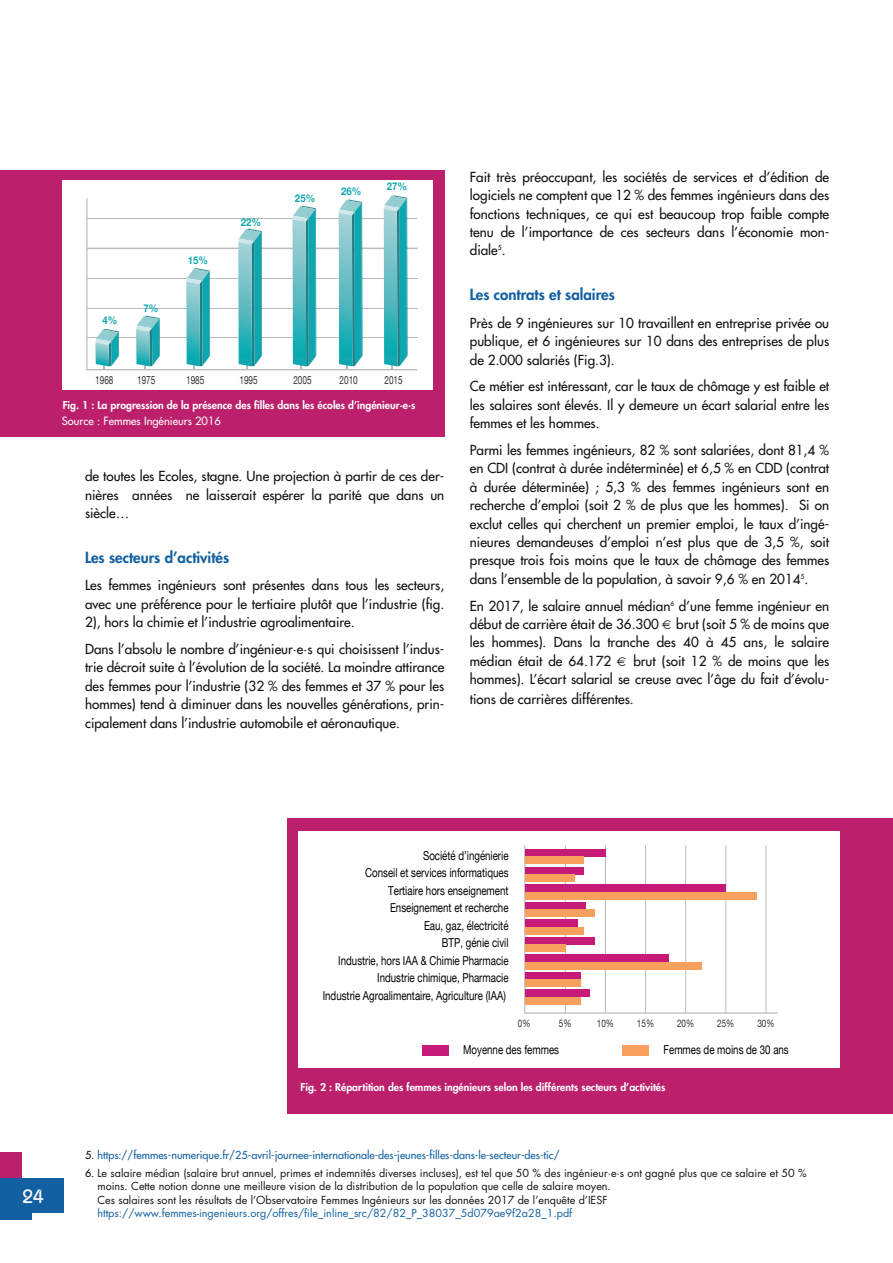
<style>
.page{position:relative;width:893px;height:1263px;background:#fff}
.page>*{position:absolute;margin:0;border:0;box-sizing:border-box;transform-origin:0 0}
.t1{font:19.35px "Bimini Normal";color:#fff}
.t2{font:800 15px "Futura";color:#1260a1}
.t3{font:13.5px/18.5px "Futura";color:#131010;text-align:justify}
.t4{font:12.3px/17.4px "Helvetica Neue";color:#000;text-align:right;scale:.79 1}
.t5{font:11.25px "Helvetica Neue";color:#333;scale:.73 1}
.t6{font:11.1px "Futura";color:#fff}
.t7{font:10.8px/13.5px "Futura";color:#131010}
.t8{font:10.8px "Futura";color:#1260a1}
.t9{font:10.8px "Futura";color:#1260a1}
.t10{font:700 10.65px "Helvetica Neue";color:#0fa7af;scale:.91 1}
.t11{font:800 10.5px "Futura";color:#fff}
.t12{font:10.35px "Helvetica Neue";color:#333;scale:.79 1}
.s1{color:#131010}
.s2{font-style:inherit}
</style>
<div class="page">
<div style="left:0;top:1184px;width:32px;height:36px;background:#1260a1"></div>
<div style="left:0;top:1152px;width:21px;height:43px;background:#bc1f6b"></div>
<div style="left:0;top:1178px;width:63px;height:34px;background:#1260a1"></div>
<div style="left:287px;top:818px;width:606px;height:296px;background:#bc1f6b"></div>
<div style="left:298px;top:831px;width:542px;height:236px;background:#fff"></div>
<hr style="left:524px;top:1012px;width:254px;height:2px;background:#b7bbbf">
<hr style="left:524px;top:845px;width:1px;height:168px;background:#b7bbbf">
<hr style="left:565px;top:845px;width:1px;height:168px;background:#b7bbbf">
<hr style="left:605px;top:845px;width:1px;height:168px;background:#b7bbbf">
<hr style="left:645px;top:845px;width:1px;height:168px;background:#b7bbbf">
<hr style="left:685px;top:845px;width:1px;height:168px;background:#b7bbbf">
<hr style="left:725px;top:845px;width:1px;height:168px;background:#b7bbbf">
<hr style="left:766px;top:845px;width:1px;height:168px;background:#b7bbbf">
<div style="left:525px;top:849px;width:80px;height:8px;background:#c71a78"></div>
<div style="left:525px;top:857px;width:59px;height:7px;background:#f8a15e"></div>
<div style="left:525px;top:867px;width:59px;height:7px;background:#c71a78"></div>
<div style="left:525px;top:874px;width:50px;height:8px;background:#f8a15e"></div>
<div style="left:525px;top:884px;width:201px;height:8px;background:#c71a78"></div>
<div style="left:525px;top:892px;width:231px;height:7px;background:#f8a15e"></div>
<div style="left:525px;top:902px;width:61px;height:7px;background:#c71a78"></div>
<div style="left:525px;top:909px;width:70px;height:8px;background:#f8a15e"></div>
<div style="left:525px;top:919px;width:52px;height:8px;background:#c71a78"></div>
<div style="left:525px;top:927px;width:59px;height:7px;background:#f8a15e"></div>
<div style="left:525px;top:937px;width:70px;height:7px;background:#c71a78"></div>
<div style="left:525px;top:944px;width:40px;height:8px;background:#f8a15e"></div>
<div style="left:525px;top:954px;width:143px;height:8px;background:#c71a78"></div>
<div style="left:525px;top:962px;width:176px;height:7px;background:#f8a15e"></div>
<div style="left:525px;top:972px;width:56px;height:7px;background:#c71a78"></div>
<div style="left:525px;top:979px;width:56px;height:8px;background:#f8a15e"></div>
<div style="left:525px;top:990px;width:64px;height:7px;background:#c71a78"></div>
<div style="left:525px;top:997px;width:56px;height:7px;background:#f8a15e"></div>
<div style="left:422px;top:1045px;width:27px;height:10px;background:#c71a78"></div>
<div style="left:622px;top:1045px;width:27px;height:10px;background:#f8a15e"></div>
<div style="left:0;top:170px;width:444px;height:266px;background:#bc1f6b"></div>
<div style="left:62px;top:180px;width:371px;height:210px;background:#fff"></div>
<hr style="left:87px;top:338px;width:330px;height:1px;background:#b7bbbf">
<hr style="left:87px;top:308px;width:330px;height:1px;background:#b7bbbf">
<hr style="left:87px;top:278px;width:330px;height:1px;background:#b7bbbf">
<hr style="left:87px;top:248px;width:330px;height:1px;background:#b7bbbf">
<hr style="left:87px;top:218px;width:330px;height:1px;background:#b7bbbf">
<hr style="left:86px;top:369px;width:331px;height:1px;background:#b7bbbf">
<hr style="left:86px;top:198px;width:2px;height:172px;background:#b7bbbf">
<svg style="left:95px;top:329px;width:24px;height:40px"></svg>
<svg style="left:136px;top:316px;width:24px;height:53px"></svg>
<svg style="left:238px;top:229px;width:24px;height:140px;background:#53b7be"></svg>
<svg style="left:292px;top:206px;width:24px;height:163px;background:#52b7bd"></svg>
<svg style="left:339px;top:200px;width:23px;height:169px;background:#4cb5bb"></svg>
<svg style="left:384px;top:195px;width:23px;height:174px;background:#4cb5bb"></svg>
<svg style="left:186px;top:268px;width:24px;height:101px;background:#5abac0"></svg>
<p class="t10" style="left:103px;top:313px;width:18px">4%</p>
<p class="t10" style="left:144px;top:301px;width:18px">7%</p>
<p class="t10" style="left:188px;top:254px;width:24px">15%</p>
<p class="t10" style="left:241px;top:215px;width:24px">22%</p>
<p class="t10" style="left:295px;top:191px;width:24px">25%</p>
<p class="t10" style="left:341px;top:185px;width:24px">26%</p>
<p class="t10" style="left:387px;top:180px;width:24px">27%</p>
<p class="t5" style="left:95px;top:374px;width:27px">1968</p>
<p class="t5" style="left:137px;top:374px;width:27px">1975</p>
<p class="t5" style="left:186px;top:374px;width:27px">1985</p>
<p class="t5" style="left:239px;top:374px;width:27px">1995</p>
<p class="t5" style="left:293px;top:374px;width:27px">2005</p>
<p class="t5" style="left:384px;top:374px;width:27px">2015</p>
<p class="t5" style="left:340px;top:374px;width:27px">2010</p>
<p class="t11" style="left:63px;top:400px;width:354px">Fig. 1 : La progression de la présence des filles dans les écoles d’ingénieur·e·s</p>
<p class="t6" style="left:62px;top:416px;width:160px">Source : Femmes Ingénieurs 2016</p>
<p class="t3" style="left:85px;top:468px;width:361px">de toutes les Ecoles, stagne. Une projection à partir de ces der&shy;nières années ne laisserait espérer la parité que dans un siècle…</p>
<p class="t2" style="left:85px;top:550px;width:146px">Les secteurs d’activités</p>
<p class="t3" style="left:85px;top:577px;width:361px">Les femmes ingénieurs sont présentes dans tous les secteurs, avec une préférence pour le tertiaire plutôt que l’industrie (fig.<br>2), hors la chimie et l’industrie agroalimentaire.</p>
<p class="t3" style="left:85px;top:641px;width:361px">Dans l’absolu le nombre d’ingénieur·e·s qui choisissent l’indus&shy;trie décroit suite à l’évolution de la société. La moindre attirance des femmes pour l’industrie (32 % des femmes et 37 % pour les hommes) tend à diminuer dans les nouvelles générations, prin&shy;cipalement dans l’industrie automobile et aéronautique.</p>
<p class="t3" style="left:470px;top:169px;width:361px">Fait très préoccupant, les sociétés de services et d’édition de logiciels ne comptent que 12 % des femmes ingénieurs dans des fonctions techniques, ce qui est beaucoup trop faible compte tenu de l’importance de ces secteurs dans l’économie mon&shy;diale<sup>5</sup>.</p>
<p class="t2" style="left:470px;top:288px;width:146px">Les contrats et salaires</p>
<p class="t3" style="left:470px;top:314px;width:361px">Près de 9 ingénieures sur 10 travaillent en entreprise privée ou publique, et 6 ingénieures sur 10 dans des entreprises de plus de 2.000 salariés (Fig.3).</p>
<p class="t3" style="left:470px;top:378px;width:361px">Ce métier est intéressant, car le taux de chômage y est faible et les salaires sont élevés. Il y demeure un écart salarial entre les femmes et les hommes.</p>
<p class="t3" style="left:470px;top:442px;width:361px">Parmi les femmes ingénieurs, 82 % sont salariées, dont 81,4 % en CDI (contrat à durée indéterminée) et 6,5 % en CDD (contrat à durée déterminée) ; 5,3 % des femmes ingénieurs sont en recherche d’emploi (soit 2 % de plus que les hommes). Si on exclut celles qui cherchent un premier emploi, le taux d’ingé&shy;nieures demandeuses d’emploi n’est plus que de 3,5 %, soit presque trois fois moins que le taux de chômage des femmes dans l’ensemble de la population, à savoir 9,6 % en 2014<sup>5</sup>.</p>
<p class="t3" style="left:470px;top:597px;width:361px">En 2017, le salaire annuel médian<sup>6</sup> d’une femme ingénieur en début de carrière était de 36.300</p>
<p class="t3" style="left:470px;top:616px;width:361px;text-indent:206px">brut (soit 5 % de moins que les hommes). Dans la tranche des 40 à 45 ans, le salaire médian était de 64.172</p>
<p class="t3" style="left:470px;top:652px;width:361px;line-height:18.9px;text-indent:163px">brut (soit 12 % de moins que les hommes). L’écart salarial se creuse avec l’âge du fait d’évolu&shy;tions de carrières différentes.</p>
<h1 class="t1" style="left:23px;top:1184px;width:23px">24</h1>
<p class="t4" style="left:323px;top:846px;width:237px">Société d’ingénierie<br>Conseil et services informatiques<br>Tertiaire hors enseignement<br>Enseignement et recherche<br>Eau, gaz, électricité<br>BTP, génie civil<br>Industrie, hors IAA &amp; Chimie Pharmacie<br>Industrie chimique, Pharmacie<br>Industrie Agroalimentaire, Agriculture (IAA)</p>
<p class="t12" style="left:518px;top:1017px;width:18px">0%</p>
<p class="t12" style="left:559px;top:1017px;width:18px">5%</p>
<p class="t12" style="left:597px;top:1017px;width:23px">10%</p>
<p class="t12" style="left:637px;top:1017px;width:23px">15%</p>
<p class="t12" style="left:677px;top:1017px;width:23px">20%</p>
<p class="t12" style="left:717px;top:1017px;width:23px">25%</p>
<p class="t12" style="left:757px;top:1017px;width:23px">30%</p>
<p class="t4" style="left:463px;top:1041px;width:123px">Moyenne des femmes</p>
<p class="t4" style="left:664px;top:1041px;width:160px">Femmes de moins de 30 ans</p>
<p class="t11" style="left:301px;top:1082px;width:366px">Fig. 2 : Répartition des femmes ingénieurs selon les différents secteurs d’activités</p>
<p class="t8" style="left:85px;top:1149px;width:476px"><span class="s1">5.</span> https://femmes-numerique.fr/25-avril-journee-internationale-des-jeunes-filles-dans-le-secteur-des-tic/</p>
<p class="t7" style="left:97px;top:1167px;width:711px;text-indent:-12px"><span class="s2">6.</span> Le salaire médian (salaire brut annuel, primes et indemnités diverses incluses), est tel que 50 % des ingénieur·e·s ont gagné plus que ce salaire et 50 % moins. Cette notion donne une meilleure vision de la distribution de la population que celle de salaire moyen.<br>Ces salaires sont les résultats de l’Observatoire Femmes Ingénieurs sur les données 2017 de l’enquête d’IESF</p>
<p class="t9" style="left:97px;top:1208px;width:476px">https://www.femmes-ingenieurs.org/offres/file_inline_src/82/82_P_38037_5d079ae9f2a28_1.pdf</p>
</div>
